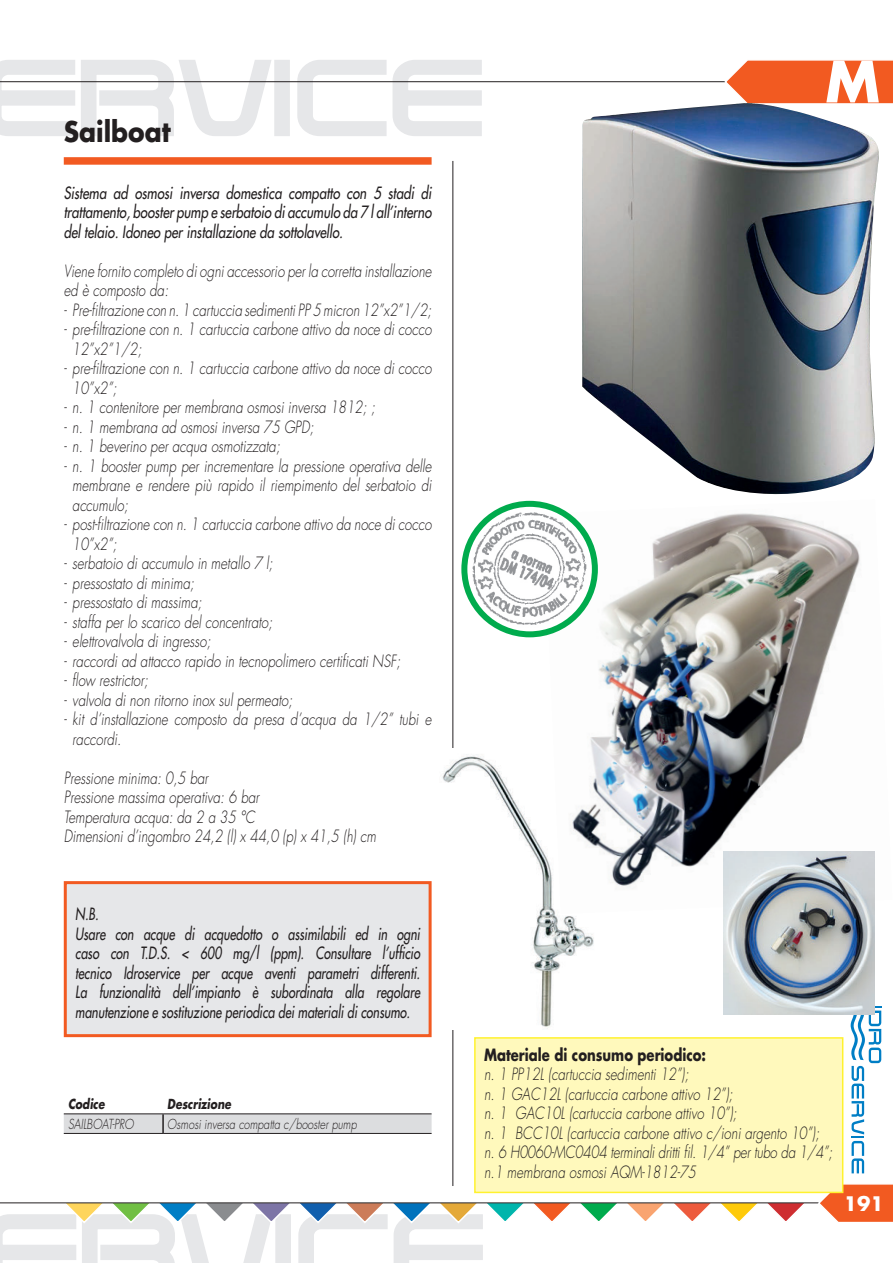
<style>
.page{position:relative;width:893px;height:1263px;background:#fff}
.page>*{position:absolute;margin:0;border:0;box-sizing:border-box;transform-origin:0 0}
.t1{font:700 55.5px "Futura Std";color:#fff}
.t2{font:700 27.75px "Futura Std";color:#231f20;scale:.9 1}
.t3{font:700 19.5px "Futura Std";color:#fff}
.t4{font:italic 300 16.5px/19.5px "Futura Std";color:#231f20;scale:.8 1}
.t5{font:italic 500 16.5px/19.5px "Futura Std";color:#231f20;text-align:justify;scale:.75 1}
.t6{font:italic 500 16.5px/19.5px "Futura Std";color:#231f20;text-align:justify;scale:.8 1}
.t7{font:700 16.5px "Futura Std";color:#231f20;scale:.8 1}
.tabelle{font:italic 300 13.5px "Futura Std";color:#231f20;scale:.8 1}
.t8{font:italic 700 13.5px "Futura Std";color:#231f20;scale:.8 1}
</style>
<div class="page">
<svg style="left:0;top:60px;width:272px;height:76px"></svg>
<div style="left:274px;top:60px;width:16px;height:76px;background:#e6e7e9"></div>
<svg style="left:297px;top:60px;width:186px;height:76px"></svg>
<hr style="left:0;top:81px;width:893px;height:1px;background:#231f20">
<svg style="left:851px;top:1005px;width:30px;height:168px"></svg>
<svg style="left:723px;top:60px;width:170px;height:44px;background:#f36936"></svg>
<svg style="left:0;top:1203px;width:807px;height:60px"></svg>
<hr style="left:0;top:1202px;width:893px;height:1px;background:#231f20">
<svg style="left:817px;top:1182px;width:76px;height:40px;background:#f37544"></svg>
<div style="left:64px;top:157px;width:368px;height:8px;background:#f25a21"></div>
<hr style="left:453px;top:161px;width:1px;height:1025px;background:#231f20">
<div style="left:65px;top:883px;width:365px;height:153px;background:#e6e7e9"></div>
<div style="left:64px;top:881px;width:368px;height:156px;border:3px solid #f25a21"></div>
<div style="left:475px;top:1038px;width:368px;height:154px;background:#fff9bc"></div>
<div style="left:474px;top:1037px;width:369px;height:156px;border:2px solid #fff22e"></div>
<hr style="left:64px;top:1133px;width:99px;height:1px;background:#231f20">
<hr style="left:163px;top:1133px;width:269px;height:1px;background:#231f20">
<svg style="left:64px;top:1113px;width:368px;height:20px;background:#d2d2d4"></svg>
<img style="left:442px;top:749px;width:152px;height:280px">
<img style="left:582px;top:103px;width:300px;height:392px">
<img style="left:543px;top:502px;width:332px;height:412px">
<img style="left:724px;top:852px;width:150px;height:162px">
<img style="left:464px;top:504px;width:131px;height:130px;border-radius:65px">
<div style="left:461px;top:501px;width:137px;height:136px;border:6px solid #00ab4d;border-radius:50%"></div>
<p class="t2" style="left:64px;top:113px;width:120px">Sailboat</p>
<p class="t6" style="left:64px;top:183px;width:461px">Sistema ad osmosi inversa domestica compatto con 5 stadi di trattamento, booster pump e serbatoio di accumulo da 7 l all’interno del telaio. Idoneo per installazione da sottolavello.</p>
<p class="t4" style="left:64px;top:261px;width:461px">Viene fornito completo di ogni accessorio per la corretta installazione ed è composto da:</p>
<p class="t4" style="left:64px;top:300px;width:461px">- Pre-filtrazione con n. 1 cartuccia sedimenti PP 5 micron 12”x2”1/2;</p>
<p class="t4" style="left:72px;top:320px;width:451px;text-indent:-9px">- pre-filtrazione con n. 1 cartuccia carbone attivo da noce di cocco<br>12”x2”1/2;</p>
<p class="t4" style="left:72px;top:359px;width:451px;text-indent:-9px">- pre-filtrazione con n. 1 cartuccia carbone attivo da noce di cocco<br>10”x2”;</p>
<p class="t4" style="left:64px;top:398px;width:391px">- n. 1 contenitore per membrana osmosi inversa 1812; ;</p>
<p class="t4" style="left:64px;top:417px;width:314px">- n. 1 membrana ad osmosi inversa 75 GPD;</p>
<p class="t4" style="left:64px;top:437px;width:272px">- n. 1 beverino per acqua osmotizzata;</p>
<p class="t4" style="left:72px;top:456px;width:451px;text-align:justify;text-indent:-9px">- n. 1 booster pump per incrementare la pressione operativa delle membrane e rendere più rapido il riempimento del serbatoio di accumulo;</p>
<p class="t4" style="left:72px;top:515px;width:451px;text-indent:-9px">- post-filtrazione con n. 1 cartuccia carbone attivo da noce di cocco<br>10”x2”;</p>
<p class="t4" style="left:64px;top:554px;width:263px">- serbatoio di accumulo in metallo 7 l;</p>
<p class="t4" style="left:64px;top:573px;width:165px">- pressostato di minima;</p>
<p class="t4" style="left:64px;top:593px;width:174px">- pressostato di massima;</p>
<p class="t4" style="left:64px;top:612px;width:262px">- staffa per lo scarico del concentrato;</p>
<p class="t4" style="left:64px;top:632px;width:185px">- elettrovalvola di ingresso;</p>
<p class="t4" style="left:64px;top:651px;width:422px">- raccordi ad attacco rapido in tecnopolimero certificati NSF;</p>
<p class="t4" style="left:64px;top:671px;width:107px">- flow restrictor;</p>
<p class="t4" style="left:64px;top:690px;width:287px">- valvola di non ritorno inox sul permeato;</p>
<p class="t4" style="left:72px;top:710px;width:451px;text-indent:-9px">- kit d’installazione composto da presa d’acqua da 1/2” tubi e raccordi.</p>
<p class="t4" style="left:64px;top:768px;width:182px">Pressione minima: 0,5 bar</p>
<p class="t4" style="left:64px;top:788px;width:246px">Pressione massima operativa: 6 bar</p>
<p class="t4" style="left:64px;top:807px;width:241px">Temperatura acqua: da 2 a 35 °C</p>
<p class="t4" style="left:64px;top:827px;width:392px">Dimensioni d’ingombro 24,2 (l) x 44,0 (p) x 41,5 (h) cm</p>
<p class="t5" style="left:75px;top:905px;width:33px">N.B.</p>
<p class="t5" style="left:75px;top:924px;width:461px">Usare con acque di acquedotto o assimilabili ed in ogni caso con T.D.S. &lt; 600 mg/l (ppm). Consultare l’ufficio tecnico Idroservice per acque aventi parametri differenti.<br>La funzionalità dell’impianto è subordinata alla regolare manutenzione e sostituzione periodica dei materiali di consumo.</p>
<p class="t8" style="left:68px;top:1095px;width:47px">Codice</p>
<p class="t8" style="left:167px;top:1095px;width:81px">Descrizione</p>
<p class="tabelle" style="left:68px;top:1116px;width:84px">SAILBOAT-PRO</p>
<p class="tabelle" style="left:167px;top:1116px;width:238px">Osmosi inversa compatta c/booster pump</p>
<h1 class="t1" style="left:825px;top:45px;width:56px">M</h1>
<p class="t7" style="left:484px;top:1043px;width:279px">Materiale di consumo periodico:</p>
<p class="t4" style="left:484px;top:1065px;width:257px">n. 1 PP12L (cartuccia sedimenti 12”);</p>
<p class="t4" style="left:484px;top:1084px;width:313px">n. 1 GAC12L (cartuccia carbone attivo 12”);</p>
<p class="t4" style="left:484px;top:1104px;width:318px">n. 1 GAC10L (cartuccia carbone attivo 10”);</p>
<p class="t4" style="left:484px;top:1123px;width:421px">n. 1 BCC10L (cartuccia carbone attivo c/ioni argento 10”);</p>
<p class="t4" style="left:484px;top:1143px;width:437px">n. 6 H0060-MC0404 terminali dritti fil. 1/4” per tubo da 1/4”;</p>
<p class="t4" style="left:484px;top:1162px;width:266px">n.1 membrana osmosi AQM-1812-75</p>
<p class="t3" style="left:844px;top:1191px;width:42px">191</p>
</div>
